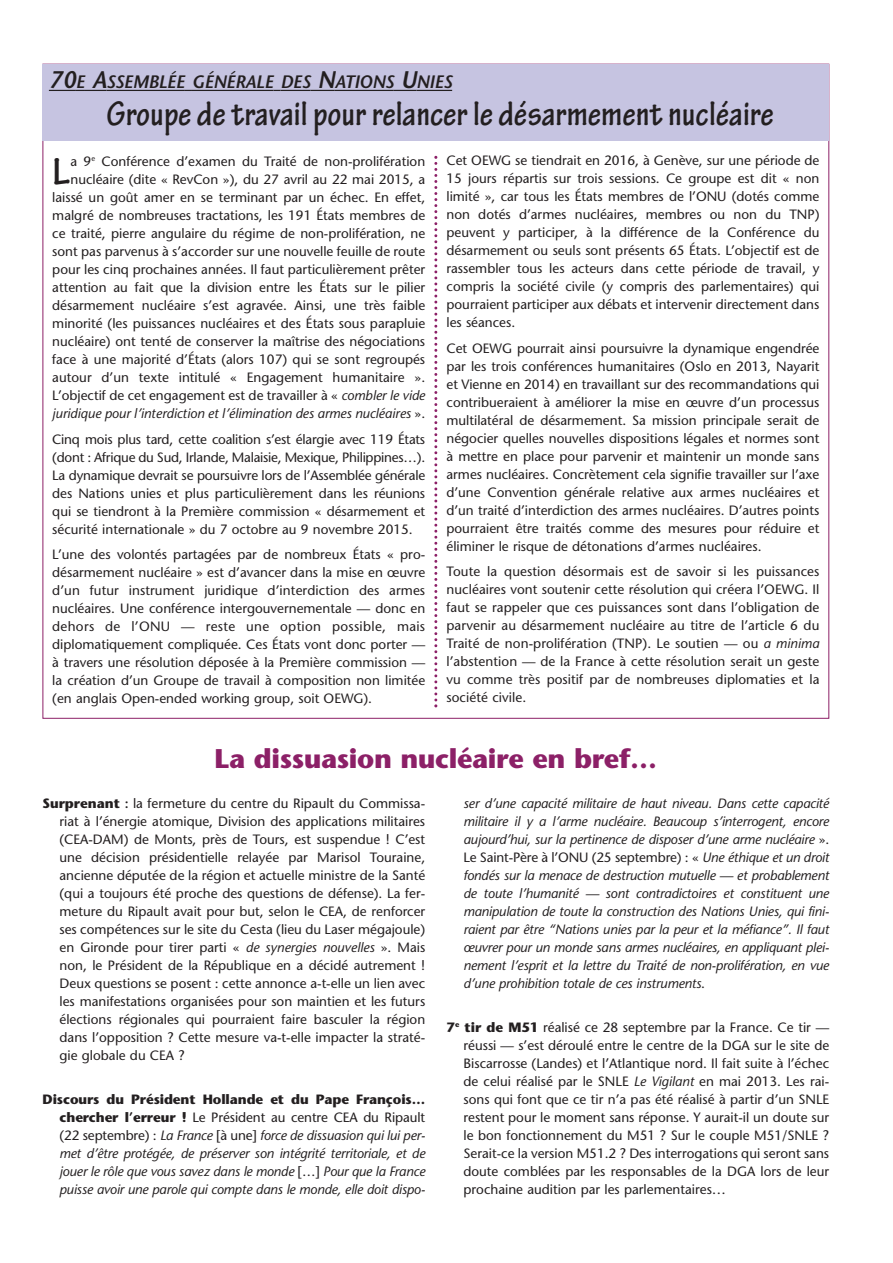
<style>
.page{position:relative;width:893px;height:1263px;background:#fff}
.page>*{position:absolute;margin:0;border:0;box-sizing:border-box;transform-origin:0 0}
.t1{font:700 40.35px "Tekton Pro";color:#231f20}
.t2{font:700 condensed 36px "Tekton Pro";color:#231f20}
.t3{font:700 27px "Stone Sans";letter-spacing:-.015em;color:#8c2067}
.t4{font:italic 600 18px "Stone Sans";letter-spacing:-.015em;color:#231f20}
.t5{font:13.5px/18px "Stone Sans";color:#231f20;text-align:justify}
.t6{font:italic 13.5px/18px "Stone Sans";letter-spacing:-.01em;color:#231f20;text-align:justify}
.s1{font-size:24px}
.s2{font-style:italic}
.s3{font-weight:700}
.s4{font-weight:600}
.s5{font-weight:700;font-style:normal}
.s6{font-style:normal}
</style>
<div class="page">
<svg style="left:434px;top:156px;width:3px;height:551px"></svg>
<div style="left:43px;top:64px;width:786px;height:76px;background:#c6c4e1"></div>
<svg style="left:49px;top:90px;width:57px;height:1px"></svg>
<hr style="left:106px;top:90px;width:79px;height:1px;background:#231f20">
<hr style="left:192px;top:90px;width:81px;height:1px;background:#231f20">
<hr style="left:280px;top:90px;width:31px;height:1px;background:#231f20">
<svg style="left:311px;top:90px;width:24px;height:1px"></svg>
<hr style="left:335px;top:90px;width:59px;height:1px;background:#231f20">
<svg style="left:394px;top:90px;width:23px;height:1px"></svg>
<hr style="left:417px;top:90px;width:35px;height:1px;background:#231f20">
<h3 class="t4" style="left:49px;top:75px;width:405px"><span class="s1">70</span>E <span class="s1">A</span>SSEMBLÉE GÉNÉRALE DES <span class="s1">N</span>ATIONS <span class="s1">U</span>NIES</h3>
<h2 class="t2" style="left:106px;top:101px;width:669px">Groupe detravail pourrelancerle désarmementnucléaire</h2>
<p class="t5" style="left:52px;top:154px;width:374px;text-align:right">a 9<sup>e</sup> Conférence d’examen du Traité de non-prolifération nucléaire (dite « RevCon »), du 27 avril au 22 mai 2015, a laissé un goût amer en se terminant par un échec. En effet, malgré de nombreuses tractations, les 191 États membres de ce traité, pierre angulaire du régime de non-prolifération, ne sont pas parvenus à s’accorder sur une nouvelle feuille de route pour les cinq prochaines années. Il faut particulièrement prêter attention au fait que la division entre les États sur le pilier désarmement nucléaire s’est agravée. Ainsi, une très faible minorité (les puissances nucléaires et des États sous parapluie nucléaire) ont tenté de conserver la maîtrise des négociations face à une majorité d’États (alors 107) qui se sont regroupés autour d’un texte intitulé « Engagement humanitaire ».<br>L’objectif de cet engagement est de travailler à « <span class="s2">combler le vide juridique pour l’interdiction et l’élimination des armes nucléaires</span> ».</p>
<p class="t5" style="left:52px;top:432px;width:374px">Cinq mois plus tard, cette coalition s’est élargie avec 119 États (dont : Afrique du Sud, Irlande, Malaisie, Mexique, Philippines…).<br>La dynamique devrait se poursuivre lors de l’Assemblée générale des Nations unies et plus particulièrement dans les réunions qui se tiendront à la Première commission « désarmement et sécurité internationale » du 7 octobre au 9 novembre 2015.</p>
<p class="t5" style="left:52px;top:547px;width:374px">L’une des volontés partagées par de nombreux États « pro&shy;désarmement nucléaire » est d’avancer dans la mise en œuvre d’un futur instrument juridique d’interdiction des armes nucléaires. Une conférence intergouvernementale — donc en dehors de l’ONU — reste une option possible, mais diplomatiquement compliquée. Ces États vont donc porter — à travers une résolution déposée à la Première commission — la création d’un Groupe de travail à composition non limitée (en anglais Open-ended working group, soit OEWG).</p>
<h1 class="t1" style="left:52px;top:157px;width:20px">L</h1>
<p class="t5" style="left:446px;top:153px;width:374px">Cet OEWG se tiendrait en 2016, à Genève, sur une période de 15 jours répartis sur trois sessions. Ce groupe est dit « non limité », car tous les États membres de l’ONU (dotés comme non dotés d’armes nucléaires, membres ou non du TNP) peuvent y participer, à la différence de la Conférence du désarmement ou seuls sont présents 65 États. L’objectif est de rassembler tous les acteurs dans cette période de travail, y compris la société civile (y compris des parlementaires) qui pourraient participer aux débats et intervenir directement dans les séances.</p>
<p class="t5" style="left:446px;top:340px;width:374px">Cet OEWG pourrait ainsi poursuivre la dynamique engendrée par les trois conférences humanitaires (Oslo en 2013, Nayarit et Vienne en 2014) en travaillant sur des recommandations qui contribueraient à améliorer la mise en œuvre d’un processus multilatéral de désarmement. Sa mission principale serait de négocier quelles nouvelles dispositions légales et normes sont à mettre en place pour parvenir et maintenir un monde sans armes nucléaires. Concrètement cela signifie travailler sur l’axe d’une Convention générale relative aux armes nucléaires et d’un traité d’interdiction des armes nucléaires. D’autres points pourraient être traités comme des mesures pour réduire et éliminer le risque de détonations d’armes nucléaires.</p>
<p class="t5" style="left:446px;top:564px;width:374px">Toute la question désormais est de savoir si les puissances nucléaires vont soutenir cette résolution qui créera l’OEWG. Il faut se rappeler que ces puissances sont dans l’obligation de parvenir au désarmement nucléaire au titre de l’article 6 du Traité de non-prolifération (TNP). Le soutien — ou <span class="s2">a minima </span>l’abstention — de la France à cette résolution serait un geste vu comme très positif par de nombreuses diplomaties et la société civile.</p>
<h3 class="t3" style="left:214px;top:748px;width:444px">La dissuasion nucléaire en bref…</h3>
<p class="t5" style="left:60px;top:795px;width:367px;text-indent:-17px"><span class="s3">Surprenant</span> <span class="s4">:</span> la fermeture du centre du Ripault du Commissa&shy;riat à l’énergie atomique, Division des applications militaires (CEA-DAM) de Monts, près de Tours, est suspendue ! C’est une décision présidentielle relayée par Marisol Touraine, ancienne députée de la région et actuelle ministre de la Santé (qui a toujours été proche des questions de défense). La fer&shy;meture du Ripault avait pour but, selon le CEA, de renforcer ses compétences sur le site du Cesta (lieu du Laser mégajoule) en Gironde pour tirer parti « <span class="s2">de synergies nouvelles</span> ». Mais non, le Président de la République en a décidé autrement !<br>Deux questions se posent : cette annonce a-t-elle un lien avec les manifestations organisées pour son maintien et les futurs élections régionales qui pourraient faire basculer la région dans l’opposition ? Cette mesure va-t-elle impacter la straté&shy;gie globale du CEA ?</p>
<p class="t6" style="left:60px;top:1092px;width:367px;text-indent:-17px"><span class="s5">Discours du Président Hollande et du Pape François… chercher l’erreur !</span> <span class="s6">Le Président au centre CEA du Ripault (22 septembre) :</span> La France <span class="s6">[à une]</span> force de dissuasion qui lui per&shy;met d’être protégée, de préserver son intégrité territoriale, et de jouer le rôle que vous savez dans le monde <span class="s6">[…]</span> Pour que la France puisse avoir une parole qui compte dans le monde, elle doit dispo-</p>
<p class="t6" style="left:463px;top:795px;width:367px">ser d’une capacité militaire de haut niveau. Dans cette capacité militaire il y a l’arme nucléaire. Beaucoup s’interrogent, encore aujourd’hui, sur la pertinence de disposer d’une arme nucléaire <span class="s6">».<br>Le Saint-Père à l’ONU (25 septembre) : «</span> Une éthique et un droit fondés sur la menace de destruction mutuelle — et probablement de toute l’humanité — sont contradictoires et constituent une manipulation de toute la construction des Nations Unies, qui fini&shy;raient par être “Nations unies par la peur et la méfiance”. Il faut œuvrer pour un monde sans armes nucléaires, en appliquant plei&shy;nement l’esprit et la lettre du Traité de non-prolifération, en vue d’une prohibition totale de ces instruments<span class="s6">.</span></p>
<p class="t5" style="left:463px;top:1020px;width:367px;text-indent:-17px"><span class="s3">7</span><sup>e</sup> <span class="s3">tir de M51</span> réalisé ce 28 septembre par la France. Ce tir — réussi — s’est déroulé entre le centre de la DGA sur le site de Biscarrosse (Landes) et l’Atlantique nord. Il fait suite à l’échec de celui réalisé par le SNLE <span class="s2">Le Vigilant</span> en mai 2013. Les rai&shy;sons qui font que ce tir n’a pas été réalisé à partir d’un SNLE restent pour le moment sans réponse. Y aurait-il un doute sur le bon fonctionnement du M51 ? Sur le couple M51/SNLE ?<br>Serait-ce la version M51.2 ? Des interrogations qui seront sans doute comblées par les responsables de la DGA lors de leur prochaine audition par les parlementaires…</p>
</div>
